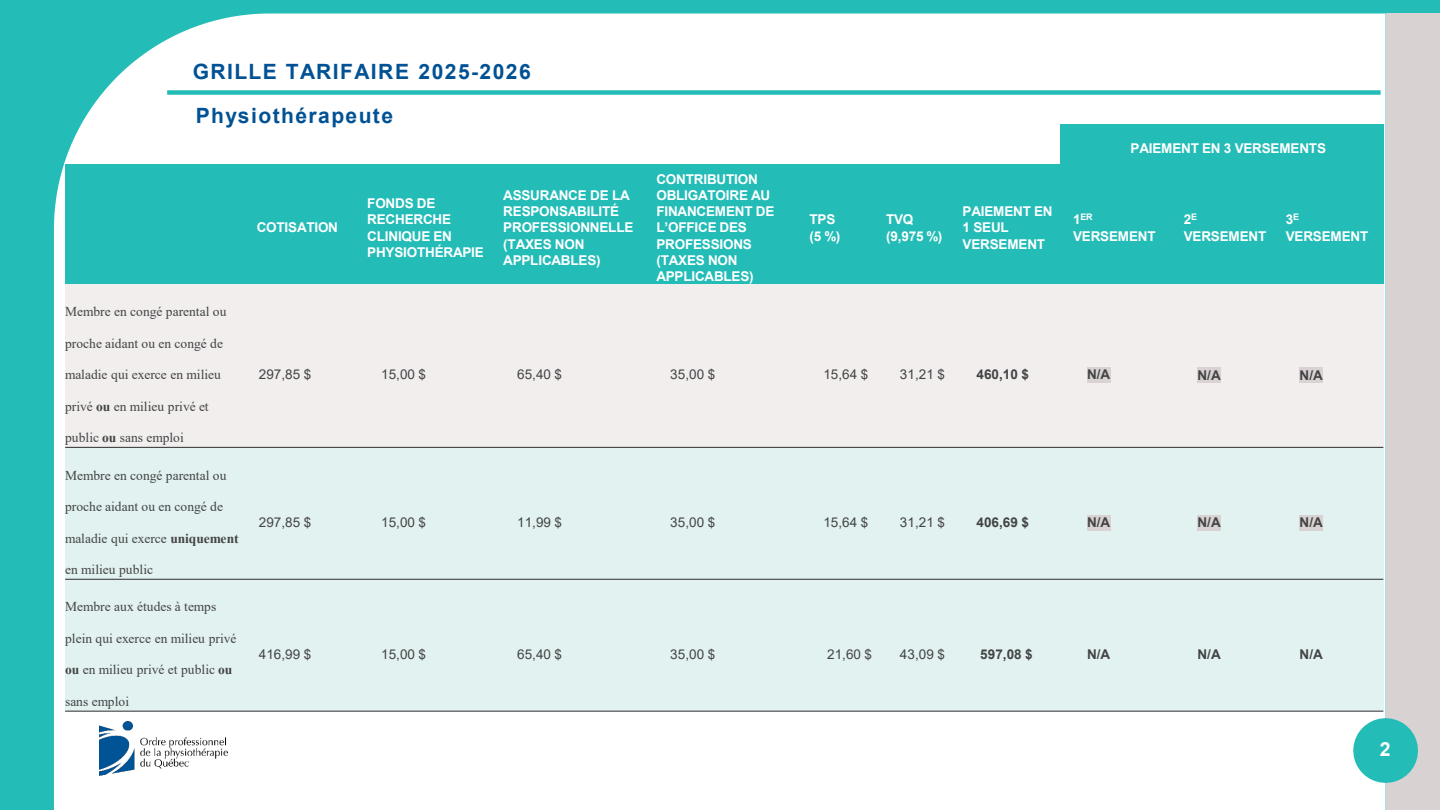
<style>
.page{position:relative;width:1440px;height:810px;background:#24bcb7}
.page>*{position:absolute;margin:0;border:0;box-sizing:border-box;transform-origin:0 0}
.t1{font:700 21px "Arial";letter-spacing:.07em;color:#005295}
.t2{font:700 19.5px "Arial";color:#fff}
.t3{font:700 13.5px/16.2px "Arial";letter-spacing:-.015em;color:#fff}
.t4{font:13.5px "Times New Roman";color:#434345}
.t5{font:13.5px "Arial";letter-spacing:.005em;color:#434345}
.t6{font:700 13.5px "Arial";letter-spacing:.005em;color:#434345}
.t7{font:700 9px "Arial";color:#fff}
.s1{font-size:13.5px}
.s2{font-weight:700}
</style>
<div class="page">
<div style="left:1386px;top:14px;width:54px;height:796px;background:#d8d3d2"></div>
<div style="left:54px;top:14px;width:1332px;height:796px;background:#fff"></div>
<svg style="left:1353px;top:718px;width:65px;height:65px"></svg>
<img style="left:99px;top:721px;width:129px;height:55px">
<div style="left:1060px;top:125px;width:323px;height:39px;background:#24bcb7"></div>
<div style="left:65px;top:164px;width:179px;height:120px;background:#24bcb7"></div>
<div style="left:244px;top:164px;width:110px;height:120px;background:#24bcb7"></div>
<div style="left:354px;top:164px;width:136px;height:120px;background:#24bcb7"></div>
<div style="left:490px;top:164px;width:153px;height:120px;background:#24bcb7"></div>
<div style="left:643px;top:164px;width:154px;height:120px;background:#24bcb7"></div>
<div style="left:797px;top:164px;width:76px;height:120px;background:#24bcb7"></div>
<div style="left:873px;top:164px;width:77px;height:120px;background:#24bcb7"></div>
<div style="left:950px;top:164px;width:110px;height:120px;background:#24bcb7"></div>
<div style="left:1060px;top:164px;width:111px;height:120px;background:#24bcb7"></div>
<div style="left:1171px;top:164px;width:102px;height:120px;background:#24bcb7"></div>
<div style="left:1273px;top:164px;width:110px;height:120px;background:#24bcb7"></div>
<div style="left:65px;top:284px;width:179px;height:163px;background:#f1eeed"></div>
<div style="left:244px;top:284px;width:110px;height:163px;background:#f1eeed"></div>
<div style="left:354px;top:284px;width:136px;height:163px;background:#f1eeed"></div>
<div style="left:490px;top:284px;width:153px;height:163px;background:#f1eeed"></div>
<div style="left:643px;top:284px;width:154px;height:163px;background:#f1eeed"></div>
<div style="left:797px;top:284px;width:76px;height:163px;background:#f1eeed"></div>
<div style="left:873px;top:284px;width:77px;height:163px;background:#f1eeed"></div>
<div style="left:950px;top:284px;width:110px;height:163px;background:#f1eeed"></div>
<div style="left:1060px;top:284px;width:111px;height:163px;background:#f1eeed"></div>
<div style="left:1171px;top:284px;width:102px;height:163px;background:#f1eeed"></div>
<div style="left:1273px;top:284px;width:110px;height:163px;background:#f1eeed"></div>
<div style="left:65px;top:447px;width:179px;height:132px;background:#e1f2f0"></div>
<div style="left:244px;top:447px;width:110px;height:132px;background:#e1f2f0"></div>
<div style="left:354px;top:447px;width:136px;height:132px;background:#e1f2f0"></div>
<div style="left:490px;top:447px;width:153px;height:132px;background:#e1f2f0"></div>
<div style="left:643px;top:447px;width:154px;height:132px;background:#e1f2f0"></div>
<div style="left:797px;top:447px;width:76px;height:132px;background:#e1f2f0"></div>
<div style="left:873px;top:447px;width:77px;height:132px;background:#e1f2f0"></div>
<div style="left:950px;top:447px;width:110px;height:132px;background:#e1f2f0"></div>
<div style="left:1060px;top:447px;width:111px;height:132px;background:#e1f2f0"></div>
<div style="left:1171px;top:447px;width:102px;height:132px;background:#e1f2f0"></div>
<div style="left:1273px;top:447px;width:110px;height:132px;background:#e1f2f0"></div>
<div style="left:65px;top:579px;width:179px;height:132px;background:#e1f2f0"></div>
<div style="left:244px;top:579px;width:110px;height:132px;background:#e1f2f0"></div>
<div style="left:354px;top:579px;width:136px;height:132px;background:#e1f2f0"></div>
<div style="left:490px;top:579px;width:153px;height:132px;background:#e1f2f0"></div>
<div style="left:643px;top:579px;width:154px;height:132px;background:#e1f2f0"></div>
<div style="left:797px;top:579px;width:76px;height:132px;background:#e1f2f0"></div>
<div style="left:873px;top:579px;width:77px;height:132px;background:#e1f2f0"></div>
<div style="left:950px;top:579px;width:110px;height:132px;background:#e1f2f0"></div>
<div style="left:1060px;top:579px;width:111px;height:132px;background:#e1f2f0"></div>
<div style="left:1171px;top:579px;width:102px;height:132px;background:#e1f2f0"></div>
<div style="left:1273px;top:579px;width:110px;height:132px;background:#e1f2f0"></div>
<hr style="left:65px;top:447px;width:1318px;height:1px;background:#434345">
<hr style="left:65px;top:579px;width:1318px;height:1px;background:#434345">
<hr style="left:65px;top:711px;width:1318px;height:1px;background:#434345">
<div style="left:1087px;top:367px;width:23px;height:16px;background:#d8d3d2"></div>
<div style="left:1198px;top:367px;width:23px;height:16px;background:#d8d3d2"></div>
<div style="left:1300px;top:367px;width:23px;height:16px;background:#d8d3d2"></div>
<div style="left:1087px;top:515px;width:23px;height:15px;background:#d8d3d2"></div>
<div style="left:1198px;top:515px;width:23px;height:15px;background:#d8d3d2"></div>
<div style="left:1300px;top:515px;width:23px;height:15px;background:#d8d3d2"></div>
<div style="left:167px;top:90px;width:1214px;height:5px;background:#24bcb7"></div>
<h2 class="t1" style="left:193px;top:56px;width:340px">GRILLE TARIFAIRE 2025-2026</h2>
<p class="t1" style="left:196px;top:101px;width:199px">Physiothérapeute</p>
<p class="t3" style="left:257px;top:220px;width:83px">COTISATION</p>
<p class="t3" style="left:367px;top:196px;width:118px">FONDS DE<br>RECHERCHE<br>CLINIQUE EN<br>PHYSIOTHÉRAPIE</p>
<p class="t3" style="left:503px;top:187px;width:132px">ASSURANCE DE LA<br>RESPONSABILITÉ<br>PROFESSIONNELLE (TAXES NON<br>APPLICABLES)</p>
<p class="t3" style="left:656px;top:171px;width:119px">CONTRIBUTION<br>OBLIGATOIRE AU<br>FINANCEMENT DE<br>L’OFFICE DES<br>PROFESSIONS (TAXES NON<br>APPLICABLES)</p>
<p class="t3" style="left:1131px;top:140px;width:197px">PAIEMENT EN 3 VERSEMENTS</p>
<p class="t3" style="left:810px;top:212px;width:32px">TPS (5 %)</p>
<p class="t3" style="left:886px;top:212px;width:58px">TVQ (9,975 %)</p>
<p class="t3" style="left:963px;top:204px;width:92px">PAIEMENT EN<br>1 SEUL<br>VERSEMENT</p>
<p class="t7" style="left:1073px;top:211px;width:21px"><span class="s1">1</span>ER</p>
<p class="t3" style="left:1073px;top:228px;width:84px">VERSEMENT</p>
<p class="t3" style="left:1184px;top:212px;width:84px">2<sup>E<br></sup>VERSEMENT</p>
<p class="t3" style="left:1286px;top:212px;width:84px">3<sup>E<br></sup>VERSEMENT</p>
<p class="t4" style="left:65px;top:302px;width:163px">Membre en congé parental ou</p>
<p class="t4" style="left:65px;top:334px;width:159px">proche aidant ou en congé de</p>
<p class="t4" style="left:65px;top:365px;width:157px">maladie qui exerce en milieu</p>
<p class="t4" style="left:65px;top:397px;width:145px">privé <span class="s2">ou</span> en milieu privé et</p>
<p class="t4" style="left:65px;top:428px;width:120px">public <span class="s2">ou</span> sans emploi</p>
<p class="t4" style="left:65px;top:465px;width:163px">Membre en congé parental ou</p>
<p class="t4" style="left:65px;top:497px;width:159px">proche aidant ou en congé de</p>
<p class="t4" style="left:65px;top:528px;width:175px">maladie qui exerce <span class="s2">uniquement</span></p>
<p class="t4" style="left:65px;top:560px;width:90px">en milieu public</p>
<p class="t4" style="left:65px;top:597px;width:153px">Membre aux études à temps</p>
<p class="t4" style="left:65px;top:629px;width:173px">plein qui exerce en milieu privé</p>
<p class="t4" style="left:65px;top:660px;width:169px"><span class="s2">ou</span> en milieu privé et public <span class="s2">ou</span></p>
<p class="t4" style="left:65px;top:692px;width:66px">sans emploi</p>
<p class="t5" style="left:259px;top:365px;width:54px">297,85 $</p>
<p class="t5" style="left:381px;top:365px;width:46px">15,00 $</p>
<p class="t5" style="left:517px;top:365px;width:46px">65,40 $</p>
<p class="t5" style="left:670px;top:365px;width:46px">35,00 $</p>
<p class="t5" style="left:823px;top:365px;width:46px">15,64 $</p>
<p class="t5" style="left:900px;top:365px;width:46px">31,21 $</p>
<p class="t6" style="left:976px;top:365px;width:54px">460,10 $</p>
<p class="t6" style="left:1087px;top:365px;width:25px">N/A</p>
<p class="t6" style="left:1198px;top:365px;width:25px">N/A</p>
<p class="t6" style="left:1300px;top:365px;width:25px">N/A</p>
<p class="t5" style="left:259px;top:513px;width:54px">297,85 $</p>
<p class="t5" style="left:381px;top:513px;width:46px">15,00 $</p>
<p class="t5" style="left:517px;top:513px;width:46px">11,99 $</p>
<p class="t5" style="left:670px;top:513px;width:46px">35,00 $</p>
<p class="t5" style="left:823px;top:513px;width:46px">15,64 $</p>
<p class="t5" style="left:900px;top:513px;width:46px">31,21 $</p>
<p class="t6" style="left:976px;top:513px;width:54px">406,69 $</p>
<p class="t6" style="left:1087px;top:513px;width:25px">N/A</p>
<p class="t6" style="left:1198px;top:513px;width:25px">N/A</p>
<p class="t6" style="left:1300px;top:513px;width:25px">N/A</p>
<p class="t5" style="left:259px;top:645px;width:54px">416,99 $</p>
<p class="t5" style="left:381px;top:645px;width:46px">15,00 $</p>
<p class="t5" style="left:517px;top:645px;width:46px">65,40 $</p>
<p class="t5" style="left:670px;top:645px;width:46px">35,00 $</p>
<p class="t5" style="left:827px;top:645px;width:46px">21,60 $</p>
<p class="t5" style="left:900px;top:645px;width:46px">43,09 $</p>
<p class="t6" style="left:980px;top:644px;width:54px">597,08 $</p>
<p class="t6" style="left:1087px;top:644px;width:25px">N/A</p>
<p class="t6" style="left:1198px;top:644px;width:25px">N/A</p>
<p class="t6" style="left:1300px;top:644px;width:25px">N/A</p>
<h2 class="t2" style="left:1380px;top:736px;width:12px">2</h2>
</div>
